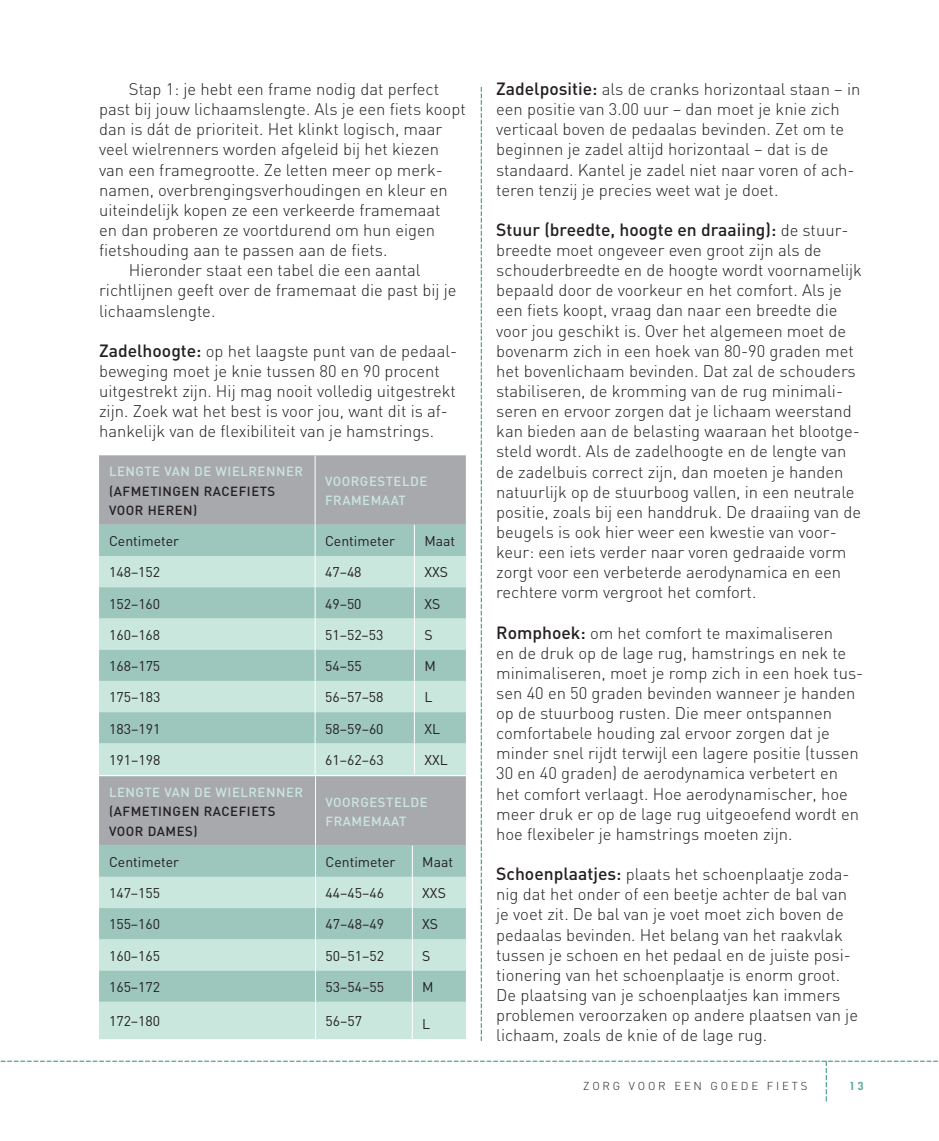
<style>
.page{position:relative;width:939px;height:1141px;background:#fff}
.page>*{position:absolute;margin:0;border:0;box-sizing:border-box;transform-origin:0 0}
.t1{font:500 17.5px "DIN";color:#231f20}
.t2{font:300 16.62px/20.1px "DIN";color:#231f20}
.t3{font:14px "DIN";color:#231f20}
.t4{font:500 13.12px/19.2px "DIN";letter-spacing:.04em;color:#cae7dd}
.t5{font:500 13.12px/19.2px "DIN";letter-spacing:.04em;color:#231f20}
.t6{font:300 11.38px "DIN";color:#231f20}
.t7{font:11.38px "Viga";color:#5aa99b}
.s1{font-weight:500;font-size:17.5px}
.s2{font-weight:300;font-size:16.62px}
</style>
<div class="page">
<svg style="left:0;top:1060px;width:938px;height:41px"></svg>
<svg style="left:480px;top:87px;width:2px;height:953px"></svg>
<div style="left:99px;top:776px;width:366px;height:69px;background:#a8a9ad"></div>
<div style="left:99px;top:845px;width:366px;height:32px;background:#9dc6bd"></div>
<svg style="left:99px;top:877px;width:366px;height:162px;background:#b8dad0"></svg>
<hr style="left:315px;top:776px;width:1px;height:69px;background:#fff">
<hr style="left:315px;top:845px;width:1px;height:32px;background:#fff">
<hr style="left:315px;top:877px;width:1px;height:31px;background:#fff">
<hr style="left:315px;top:908px;width:1px;height:31px;background:#fff">
<hr style="left:315px;top:939px;width:1px;height:31px;background:#fff">
<hr style="left:315px;top:970px;width:1px;height:31px;background:#fff">
<hr style="left:315px;top:1001px;width:1px;height:38px;background:#fff">
<hr style="left:412px;top:845px;width:1px;height:32px;background:#fff">
<hr style="left:412px;top:877px;width:1px;height:31px;background:#fff">
<hr style="left:412px;top:908px;width:1px;height:31px;background:#fff">
<hr style="left:412px;top:939px;width:1px;height:31px;background:#fff">
<hr style="left:412px;top:970px;width:1px;height:31px;background:#fff">
<hr style="left:412px;top:1001px;width:1px;height:38px;background:#fff">
<div style="left:99px;top:455px;width:366px;height:70px;background:#a8a9ad"></div>
<div style="left:99px;top:525px;width:366px;height:31px;background:#9dc6bd"></div>
<svg style="left:99px;top:556px;width:366px;height:218px;background:#b6d9cf"></svg>
<hr style="left:314px;top:455px;width:1px;height:70px;background:#fff">
<hr style="left:414px;top:525px;width:1px;height:31px;background:#fff">
<hr style="left:414px;top:556px;width:1px;height:31px;background:#fff">
<hr style="left:414px;top:587px;width:1px;height:31px;background:#fff">
<hr style="left:414px;top:618px;width:1px;height:31px;background:#fff">
<hr style="left:414px;top:649px;width:1px;height:32px;background:#fff">
<hr style="left:414px;top:681px;width:1px;height:31px;background:#fff">
<hr style="left:414px;top:712px;width:1px;height:31px;background:#fff">
<hr style="left:414px;top:743px;width:1px;height:31px;background:#fff">
<hr style="left:314px;top:525px;width:1px;height:31px;background:#fff">
<hr style="left:314px;top:556px;width:1px;height:31px;background:#fff">
<hr style="left:314px;top:587px;width:1px;height:31px;background:#fff">
<hr style="left:314px;top:618px;width:1px;height:31px;background:#fff">
<hr style="left:314px;top:649px;width:1px;height:32px;background:#fff">
<hr style="left:314px;top:681px;width:1px;height:31px;background:#fff">
<hr style="left:314px;top:712px;width:1px;height:31px;background:#fff">
<hr style="left:314px;top:743px;width:1px;height:31px;background:#fff">
<p class="t2" style="left:129px;top:79px;width:312px">Stap 1: je hebt een frame nodig dat perfect</p>
<p class="t2" style="left:99px;top:99px;width:368px">past bij jouw lichaamslengte. Als je een fiets koopt</p>
<p class="t2" style="left:99px;top:119px;width:345px">dan is dát de prioriteit. Het klinkt logisch, maar</p>
<p class="t2" style="left:99px;top:139px;width:341px">veel wielrenners worden afgeleid bij het kiezen</p>
<p class="t2" style="left:99px;top:159px;width:345px">van een framegrootte. Ze letten meer op merk-</p>
<p class="t2" style="left:99px;top:179px;width:350px">namen, overbrengingsverhoudingen en kleur en</p>
<p class="t2" style="left:99px;top:200px;width:343px">uiteindelijk kopen ze een verkeerde framemaat</p>
<p class="t2" style="left:99px;top:220px;width:337px">en dan proberen ze voortdurend om hun eigen</p>
<p class="t2" style="left:99px;top:240px;width:290px">fietshouding aan te passen aan de fiets.</p>
<p class="t2" style="left:129px;top:260px;width:293px">Hieronder staat een tabel die een aantal</p>
<p class="t2" style="left:99px;top:280px;width:359px">richtlijnen geeft over de framemaat die past bij je</p>
<p class="t2" style="left:99px;top:300px;width:118px">lichaamslengte.</p>
<p class="t2" style="left:99px;top:340px;width:359px"><span class="s1">Zadelhoogte:</span> op het laagste punt van de pedaal&shy;beweging moet je knie tussen 80 en 90 procent uitgestrekt zijn. Hij mag nooit volledig uitgestrekt zijn. Zoek wat het best is voor jou, want dit is af&shy;hankelijk van de flexibiliteit van je hamstrings.</p>
<p class="t4" style="left:109px;top:461px;width:195px">LENGTE VAN DE WIELRENNER</p>
<p class="t5" style="left:109px;top:481px;width:168px">(AFMETINGEN RACEFIETS<br>VOOR HEREN)</p>
<p class="t4" style="left:325px;top:471px;width:104px">VOORGESTELDE<br>FRAMEMAAT</p>
<p class="t3" style="left:109px;top:532px;width:71px">Centimeter</p>
<p class="t3" style="left:325px;top:532px;width:71px">Centimeter</p>
<p class="t3" style="left:424px;top:532px;width:32px">Maat</p>
<p class="t3" style="left:109px;top:563px;width:53px">148–152</p>
<p class="t3" style="left:325px;top:563px;width:38px">47–48</p>
<p class="t3" style="left:424px;top:563px;width:25px">XXS</p>
<p class="t3" style="left:109px;top:595px;width:53px">152–160</p>
<p class="t3" style="left:325px;top:595px;width:38px">49–50</p>
<p class="t3" style="left:424px;top:595px;width:17px">XS</p>
<p class="t3" style="left:109px;top:626px;width:53px">160–168</p>
<p class="t3" style="left:325px;top:626px;width:60px">51–52–53</p>
<p class="t3" style="left:424px;top:626px;width:10px">S</p>
<p class="t3" style="left:109px;top:657px;width:53px">168–175</p>
<p class="t3" style="left:325px;top:657px;width:38px">54–55</p>
<p class="t3" style="left:424px;top:657px;width:13px">M</p>
<p class="t3" style="left:109px;top:688px;width:53px">175–183</p>
<p class="t3" style="left:325px;top:688px;width:60px">56–57–58</p>
<p class="t3" style="left:424px;top:688px;width:10px">L</p>
<p class="t3" style="left:109px;top:719px;width:53px">183–191</p>
<p class="t3" style="left:325px;top:719px;width:60px">58–59–60</p>
<p class="t3" style="left:424px;top:719px;width:17px">XL</p>
<p class="t3" style="left:109px;top:751px;width:53px">191–198</p>
<p class="t3" style="left:325px;top:751px;width:60px">61–62–63</p>
<p class="t3" style="left:424px;top:751px;width:25px">XXL</p>
<p class="t4" style="left:109px;top:782px;width:195px">LENGTE VAN DE WIELRENNER</p>
<p class="t5" style="left:109px;top:801px;width:168px">(AFMETINGEN RACEFIETS<br>VOOR DAMES)</p>
<p class="t4" style="left:325px;top:792px;width:104px">VOORGESTELDE<br>FRAMEMAAT</p>
<p class="t3" style="left:109px;top:853px;width:71px">Centimeter</p>
<p class="t3" style="left:325px;top:853px;width:71px">Centimeter</p>
<p class="t3" style="left:422px;top:853px;width:32px">Maat</p>
<p class="t3" style="left:109px;top:884px;width:53px">147–155</p>
<p class="t3" style="left:325px;top:884px;width:60px">44–45–46</p>
<p class="t3" style="left:422px;top:884px;width:25px">XXS</p>
<p class="t3" style="left:109px;top:915px;width:53px">155–160</p>
<p class="t3" style="left:325px;top:915px;width:60px">47–48–49</p>
<p class="t3" style="left:422px;top:915px;width:17px">XS</p>
<p class="t3" style="left:109px;top:947px;width:53px">160–165</p>
<p class="t3" style="left:325px;top:947px;width:60px">50–51–52</p>
<p class="t3" style="left:422px;top:947px;width:10px">S</p>
<p class="t3" style="left:109px;top:978px;width:53px">165–172</p>
<p class="t3" style="left:325px;top:978px;width:60px">53–54–55</p>
<p class="t3" style="left:422px;top:978px;width:13px">M</p>
<p class="t3" style="left:109px;top:1012px;width:53px">172–180</p>
<p class="t3" style="left:325px;top:1012px;width:38px">56–57</p>
<p class="t3" style="left:422px;top:1015px;width:10px">L</p>
<p class="t2" style="left:496px;top:79px;width:365px"><span class="s1">Zadelpositie:</span> als de cranks horizontaal staan – in een positie van 3.00 uur – dan moet je knie zich verticaal boven de pedaalas bevinden. Zet om te beginnen je zadel altijd horizontaal – dat is de standaard. Kantel je zadel niet naar voren of ach&shy;teren tenzij je precies weet wat je doet.</p>
<p class="t1" style="left:496px;top:218px;width:354px">Stuur (breedte, hoogte en draaiing): <span class="s2">de stuur-</span></p>
<p class="t2" style="left:496px;top:240px;width:367px">breedte moet ongeveer even groot zijn als de schouderbreedte en de hoogte wordt voornamelijk bepaald door de voorkeur en het comfort. Als je een fiets koopt, vraag dan naar een breedte die voor jou geschikt is. Over het algemeen moet de bovenarm zich in een hoek van 80-90 graden met het bovenlichaam bevinden. Dat zal de schouders stabiliseren, de kromming van de rug minimali&shy;seren en ervoor zorgen dat je lichaam weerstand kan bieden aan de belasting waaraan het blootge&shy;steld wordt. Als de zadelhoogte en de lengte van de zadelbuis correct zijn, dan moeten je handen natuurlijk op de stuurboog vallen, in een neutrale positie, zoals bij een handdruk. De draaiing van de beugels is ook hier weer een kwestie van voor&shy;keur: een iets verder naar voren gedraaide vorm zorgt voor een verbeterde aerodynamica en een rechtere vorm vergroot het comfort.</p>
<p class="t2" style="left:496px;top:622px;width:368px"><span class="s1">Romphoek:</span> om het comfort te maximaliseren<br>en de druk op de lage rug, hamstrings en nek te minimaliseren, moet je romp zich in een hoek tus&shy;sen 40 en 50 graden bevinden wanneer je handen op de stuurboog rusten. Die meer ontspannen comfortabele houding zal ervoor zorgen dat je minder snel rijdt terwijl een lagere positie (tussen 30 en 40 graden) de aerodynamica verbetert en het comfort verlaagt. Hoe aerodynamischer, hoe meer druk er op de lage rug uitgeoefend wordt en hoe flexibeler je hamstrings moeten zijn.</p>
<p class="t2" style="left:496px;top:864px;width:363px"><span class="s1">Schoenplaatjes:</span> plaats het schoenplaatje zoda&shy;nig dat het onder of een beetje achter de bal van je voet zit. De bal van je voet moet zich boven de pedaalas bevinden. Het belang van het raakvlak tussen je schoen en het pedaal en de juiste posi&shy;tionering van het schoenplaatje is enorm groot.<br>De plaatsing van je schoenplaatjes kan immers problemen veroorzaken op andere plaatsen van je lichaam, zoals de knie of de lage rug.</p>
<p class="t6" style="left:583px;top:1078px;width:19px">Zorg</p>
<p class="t6" style="left:629px;top:1078px;width:10px">voor</p>
<p class="t6" style="left:674px;top:1078px;width:10px">een</p>
<p class="t6" style="left:710px;top:1078px;width:11px">goede</p>
<p class="t6" style="left:766px;top:1078px;width:9px">fiets</p>
<p class="t7" style="left:849px;top:1078px;width:15px">13</p>
</div>
